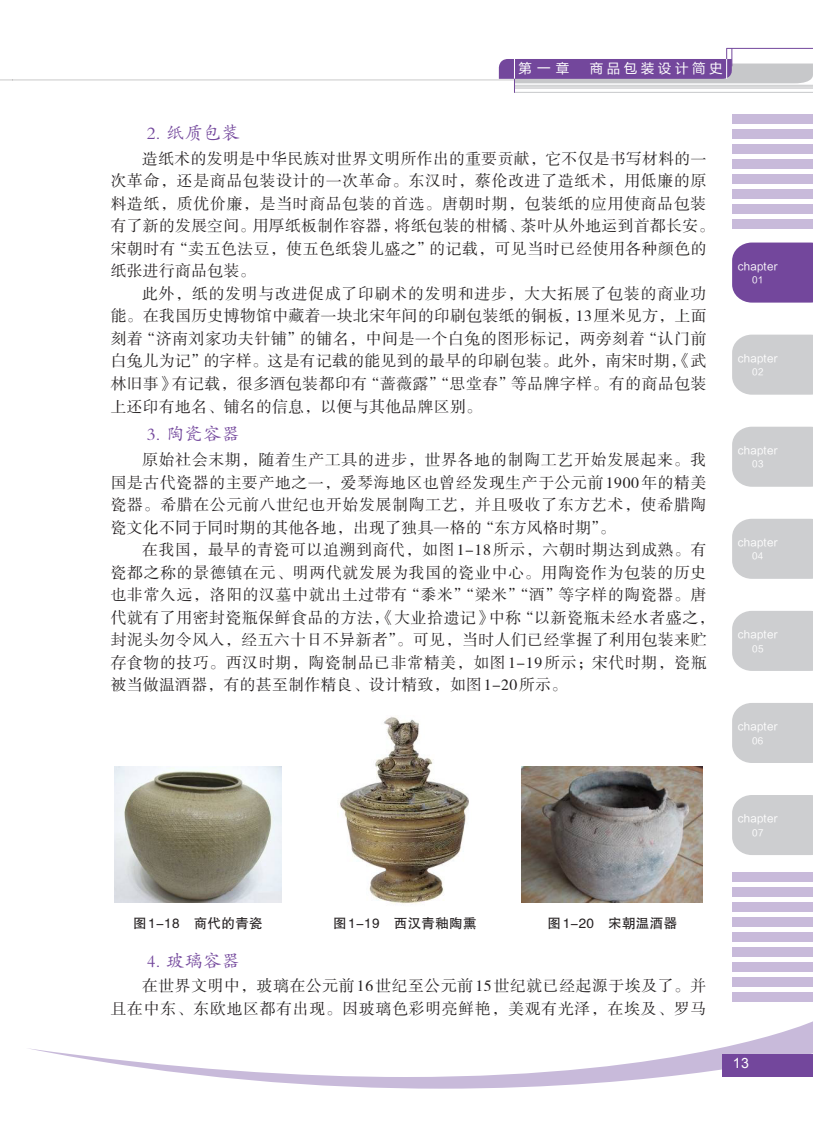
<style>
.page{position:relative;width:813px;height:1132px;background:#fff}
.page>*{position:absolute;margin:0;border:0;box-sizing:border-box;transform-origin:0 0}
.t1{font:18px "FZKTK GBK1 0";letter-spacing:.025em;color:#73479c}
.t2{font:15.75px/22.5px "FZSSK GBK1 0";letter-spacing:.04em;color:#231f20}
.t3{font:14.1px "Arial";color:#fff}
.t4{font:13.5px "FZHTK GBK1 0";letter-spacing:.025em;color:#231f20}
.t5{font:13.5px "FZLTHK GBK1 0";letter-spacing:.26em;color:#fff}
.t6{font:10.5px "FZLTHK GBK1 0";letter-spacing:.025em;color:#fff}
.t7{font:9px "FZLTHK GBK1 0";letter-spacing:.025em;color:#fff}
</style>
<div class="page">
<svg style="left:0;top:79px;width:13px;height:1px"></svg>
<svg style="left:28px;top:1022px;width:784px;height:66px"></svg>
<div style="left:721px;top:1053px;width:91px;height:23px;background:#73479c"></div>
<div style="left:731px;top:872px;width:81px;height:9px;background:#c8bada"></div>
<div style="left:731px;top:887px;width:81px;height:9px;background:#c8bada"></div>
<div style="left:731px;top:902px;width:81px;height:9px;background:#c8bada"></div>
<div style="left:731px;top:917px;width:81px;height:9px;background:#c8bada"></div>
<div style="left:731px;top:932px;width:81px;height:9px;background:#c8bada"></div>
<div style="left:731px;top:947px;width:81px;height:9px;background:#c8bada"></div>
<div style="left:731px;top:962px;width:81px;height:9px;background:#c8bada"></div>
<div style="left:731px;top:977px;width:81px;height:9px;background:#c8bada"></div>
<div style="left:731px;top:992px;width:81px;height:9px;background:#c8bada"></div>
<div style="left:731px;top:114px;width:81px;height:10px;background:#c8bada"></div>
<div style="left:731px;top:129px;width:81px;height:10px;background:#c8bada"></div>
<div style="left:731px;top:144px;width:81px;height:10px;background:#c8bada"></div>
<div style="left:731px;top:159px;width:81px;height:10px;background:#c8bada"></div>
<div style="left:731px;top:174px;width:81px;height:10px;background:#c8bada"></div>
<div style="left:731px;top:189px;width:81px;height:10px;background:#c8bada"></div>
<div style="left:731px;top:204px;width:81px;height:10px;background:#c8bada"></div>
<div style="left:731px;top:219px;width:81px;height:10px;background:#c8bada"></div>
<div style="left:732px;top:242px;width:80px;height:60px;background:#73479c"></div>
<div style="left:732px;top:334px;width:80px;height:60px;background:#cdced0"></div>
<div style="left:732px;top:426px;width:80px;height:60px;background:#cdced0"></div>
<div style="left:732px;top:518px;width:80px;height:60px;background:#cdced0"></div>
<div style="left:732px;top:611px;width:80px;height:59px;background:#cdced0"></div>
<div style="left:732px;top:703px;width:80px;height:59px;background:#cdced0"></div>
<div style="left:732px;top:795px;width:80px;height:59px;background:#cdced0"></div>
<hr style="left:13px;top:79px;width:587px;height:1px;background:#231f20">
<svg style="left:498px;top:48px;width:314px;height:45px"></svg>
<img style="left:340px;top:716px;width:129px;height:188px">
<img style="left:114px;top:766px;width:167px;height:136px">
<img style="left:521px;top:766px;width:181px;height:136px">
<p class="t5" style="left:518px;top:61px;width:52px">第一章</p>
<p class="t5" style="left:589px;top:61px;width:134px">商品包装设计简史</p>
<p class="t1" style="left:147px;top:123px;width:95px">2. 纸质包装</p>
<p class="t2" style="left:111px;top:148px;width:605px;text-indent:32px">造纸术的发明是中华民族对世界文明所作出的重要贡献，它不仅是书写材料的一次革命，还是商品包装设计的一次革命。东汉时，蔡伦改进了造纸术，用低廉的原料造纸，质优价廉，是当时商品包装的首选。唐朝时期，包装纸的应用使商品包装有了新的发展空间。用厚纸板制作容器，将纸包装的柑橘、茶叶从外地运到首都长安。宋朝时有“卖五色法豆，使五色纸袋儿盛之”的记载，可见当时已经使用各种颜色的纸张进行商品包装。</p>
<p class="t2" style="left:111px;top:283px;width:597px;text-align:justify;text-indent:32px">此外，纸的发明与改进促成了印刷术的发明和进步，大大拓展了包装的商业功能。在我国历史博物馆中藏着一块北宋年间的印刷包装纸的铜板，13厘米见方，上面刻着“济南刘家功夫针铺”的铺名，中间是一个白兔的图形标记，两旁刻着“认门前白兔儿为记”的字样。这是有记载的能见到的最早的印刷包装。此外，南宋时期，《武林旧事》有记载，很多酒包装都印有“蔷薇露”“思堂春”等品牌字样。有的商品包装上还印有地名、铺名的信息，以便与其他品牌区别。</p>
<p class="t1" style="left:147px;top:424px;width:95px">3. 陶瓷容器</p>
<p class="t2" style="left:111px;top:449px;width:597px;text-align:justify;text-indent:32px">原始社会末期，随着生产工具的进步，世界各地的制陶工艺开始发展起来。我国是古代瓷器的主要产地之一，爱琴海地区也曾经发现生产于公元前1900年的精美瓷器。希腊在公元前八世纪也开始发展制陶工艺，并且吸收了东方艺术，使希腊陶瓷文化不同于同时期的其他各地，出现了独具一格的“东方风格时期”。</p>
<p class="t2" style="left:111px;top:539px;width:605px;text-indent:32px">在我国，最早的青瓷可以追溯到商代，如图1-18所示，六朝时期达到成熟。有瓷都之称的景德镇在元、明两代就发展为我国的瓷业中心。用陶瓷作为包装的历史也非常久远，洛阳的汉墓中就出土过带有“黍米”“梁米”“酒”等字样的陶瓷器。唐代就有了用密封瓷瓶保鲜食品的方法，《大业拾遗记》中称“以新瓷瓶未经水者盛之，封泥头勿令风入，经五六十日不异新者”。可见，当时人们已经掌握了利用包装来贮存食物的技巧。西汉时期，陶瓷制品已非常精美，如图1-19所示；宋代时期，瓷瓶被当做温酒器，有的甚至制作精良、设计精致，如图1-20所示。</p>
<p class="t6" style="left:737px;top:260px;width:41px">chapter</p>
<p class="t7" style="left:751px;top:275px;width:13px">01</p>
<p class="t6" style="left:737px;top:352px;width:41px">chapter</p>
<p class="t7" style="left:752px;top:367px;width:13px">02</p>
<p class="t6" style="left:737px;top:444px;width:41px">chapter</p>
<p class="t7" style="left:751px;top:459px;width:13px">03</p>
<p class="t6" style="left:737px;top:536px;width:41px">chapter</p>
<p class="t7" style="left:751px;top:551px;width:13px">04</p>
<p class="t6" style="left:737px;top:628px;width:41px">chapter</p>
<p class="t7" style="left:751px;top:643px;width:13px">05</p>
<p class="t6" style="left:737px;top:720px;width:41px">chapter</p>
<p class="t7" style="left:751px;top:735px;width:13px">06</p>
<p class="t6" style="left:737px;top:812px;width:41px">chapter</p>
<p class="t7" style="left:751px;top:827px;width:13px">07</p>
<p class="t4" style="left:133px;top:915px;width:131px">图1-18 商代的青瓷</p>
<p class="t4" style="left:333px;top:915px;width:145px">图1-19 西汉青釉陶熏</p>
<p class="t4" style="left:547px;top:915px;width:131px">图1-20 宋朝温酒器</p>
<p class="t1" style="left:147px;top:950px;width:95px">4. 玻璃容器</p>
<p class="t2" style="left:111px;top:975px;width:597px;text-align:right">在世界文明中，玻璃在公元前16世纪至公元前15世纪就已经起源于埃及了。并<br>且在中东、东欧地区都有出现。因玻璃色彩明亮鲜艳，美观有光泽，在埃及、罗马</p>
<p class="t3" style="left:732px;top:1053px;width:18px">13</p>
</div>
